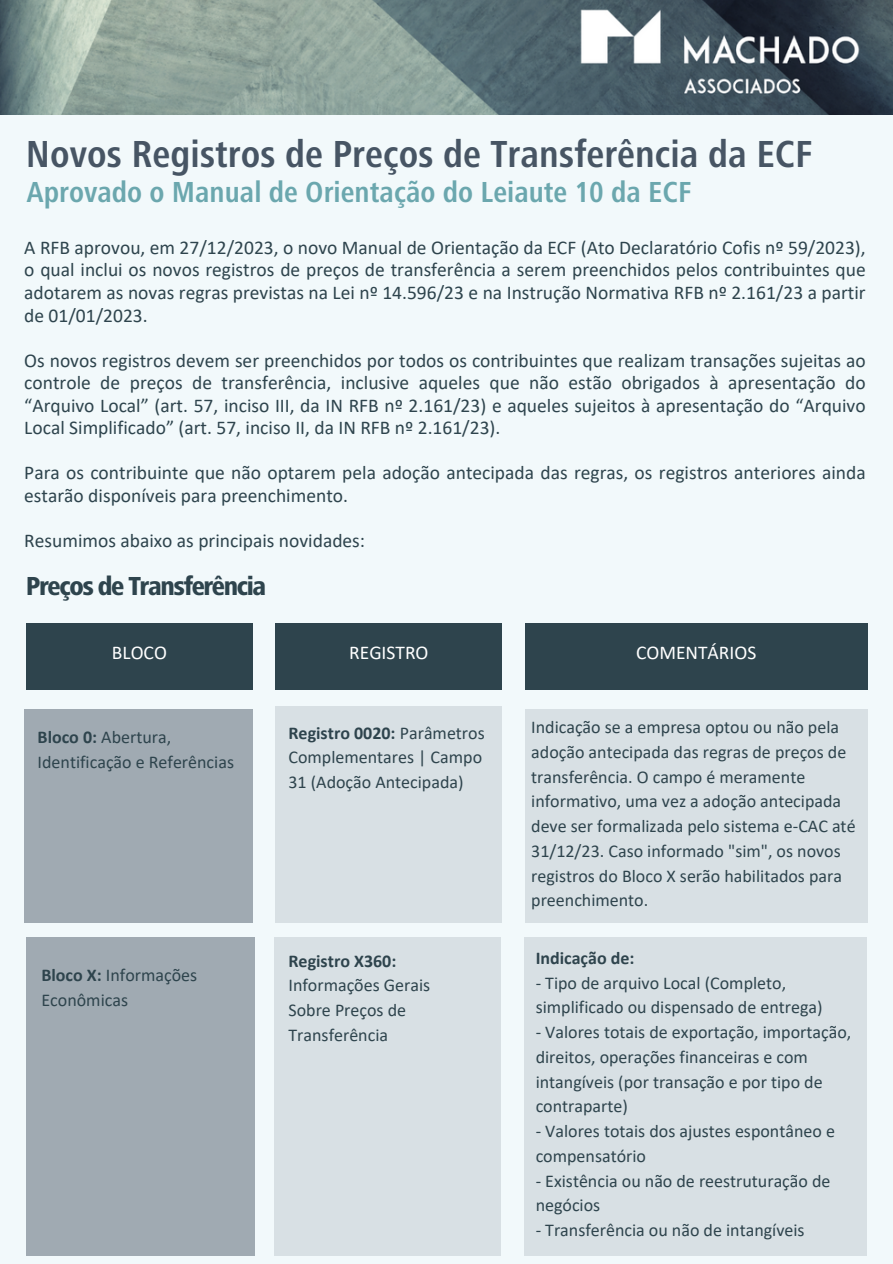
<style>
.page{position:relative;width:893px;height:1264px;background:#fff}
.page>*{position:absolute;margin:0;border:0;box-sizing:border-box;transform-origin:0 0}
.t1{font:700 condensed 39px "Frutiger Next LT";color:#475564}
.t2{font:700 condensed 30px "Frutiger Next LT";color:#6ba7ae}
.t3{font:800 condensed 27px "Frutiger Next LT";letter-spacing:-.05em;color:#2e444d}
.t4{font:19.5px/22.5px "Calibri";color:#2e444d;text-align:justify}
.t5{font:19.5px "Calibri";color:#fff}
.t6{font:18px/24.8px "Calibri";color:#2e444d}
.t7{font:700 18px "Calibri";color:#2e444d}
.s1{font-weight:700}
</style>
<div class="page">
<div style="left:0;top:0;width:892px;height:1263px;background:#f2f9fb"></div>
<div style="left:24px;top:709px;width:229px;height:213px;background:#a0aab2"></div>
<div style="left:275px;top:706px;width:227px;height:216px;background:#d8e0e4"></div>
<div style="left:525px;top:709px;width:342px;height:213px;background:#d8e0e4"></div>
<div style="left:26px;top:623px;width:227px;height:66px;background:#2e444d"></div>
<div style="left:524px;top:937px;width:343px;height:319px;background:#d8e0e4"></div>
<div style="left:525px;top:623px;width:342px;height:66px;background:#2e444d"></div>
<div style="left:274px;top:937px;width:227px;height:319px;background:#d8e0e4"></div>
<div style="left:26px;top:937px;width:229px;height:319px;background:#a0aab2"></div>
<div style="left:275px;top:623px;width:227px;height:66px;background:#2e444d"></div>
<img style="left:0;top:0;width:892px;height:114px">
<p class="t1" style="left:26px;top:132px;width:788px">Novos Registros de Preços de Transferência da ECF</p>
<p class="t2" style="left:26px;top:175px;width:666px">Aprovado o Manual de Orientação do Leiaute 10 da ECF</p>
<p class="t4" style="left:24px;top:238px;width:842px">A RFB aprovou, em 27/12/2023, o novo Manual de Orientação da ECF (Ato Declaratório Cofis nº 59/2023), o qual inclui os novos registros de preços de transferência a serem preenchidos pelos contribuintes que adotarem as novas regras previstas na Lei nº 14.596/23 e na Instrução Normativa RFB nº 2.161/23 a partir de 01/01/2023.</p>
<p class="t4" style="left:24px;top:350px;width:842px">Os novos registros devem ser preenchidos por todos os contribuintes que realizam transações sujeitas ao controle de preços de transferência, inclusive aqueles que não estão obrigados à apresentação do “Arquivo Local” (art. 57, inciso III, da IN RFB nº 2.161/23) e aqueles sujeitos à apresentação do “Arquivo Local Simplificado” (art. 57, inciso II, da IN RFB nº 2.161/23).</p>
<p class="t4" style="left:24px;top:463px;width:842px">Para os contribuinte que não optarem pela adoção antecipada das regras, os registros anteriores ainda estarão disponíveis para preenchimento.</p>
<p class="t4" style="left:24px;top:530px;width:342px">Resumimos abaixo as principais novidades:</p>
<p class="t3" style="left:26px;top:570px;width:242px">Preços de Transferência</p>
<p class="t5" style="left:112px;top:645px;width:57px">BLOCO</p>
<p class="t5" style="left:349px;top:645px;width:81px">REGISTRO</p>
<p class="t5" style="left:636px;top:645px;width:122px">COMENTÁRIOS</p>
<p class="t6" style="left:38px;top:726px;width:198px"><span class="s1">Bloco 0:</span> Abertura,<br>Identificação e Referências</p>
<p class="t6" style="left:41px;top:964px;width:157px"><span class="s1">Bloco X:</span> Informações<br>Econômicas</p>
<p class="t6" style="left:288px;top:721px;width:198px"><span class="s1">Registro 0020:</span> Parâmetros<br>Complementares | Campo<br>31 (Adoção Antecipada)</p>
<p class="t6" style="left:531px;top:716px;width:326px">Indicação se a empresa optou ou não pela adoção antecipada das regras de preços de transferência. O campo é meramente informativo, uma vez a adoção antecipada deve ser formalizada pelo sistema e-CAC até 31/12/23. Caso informado "sim", os novos registros do Bloco X serão habilitados para preenchimento.</p>
<p class="t6" style="left:288px;top:949px;width:143px"><span class="s1">Registro X360:<br></span>Informações Gerais<br>Sobre Preços de<br>Transferência</p>
<p class="t7" style="left:535px;top:950px;width:100px">Indicação de:</p>
<p class="t6" style="left:535px;top:971px;width:288px">- Tipo de arquivo Local (Completo, simplificado ou dispensado de entrega)</p>
<p class="t6" style="left:535px;top:1021px;width:317px">- Valores totais de exportação, importação, direitos, operações financeiras e com intangíveis (por transação e por tipo de contraparte)</p>
<p class="t6" style="left:535px;top:1120px;width:301px">- Valores totais dos ajustes espontâneo e compensatório</p>
<p class="t6" style="left:535px;top:1169px;width:296px">- Existência ou não de reestruturação de negócios</p>
<p class="t6" style="left:535px;top:1219px;width:270px">- Transferência ou não de intangíveis</p>
</div>
